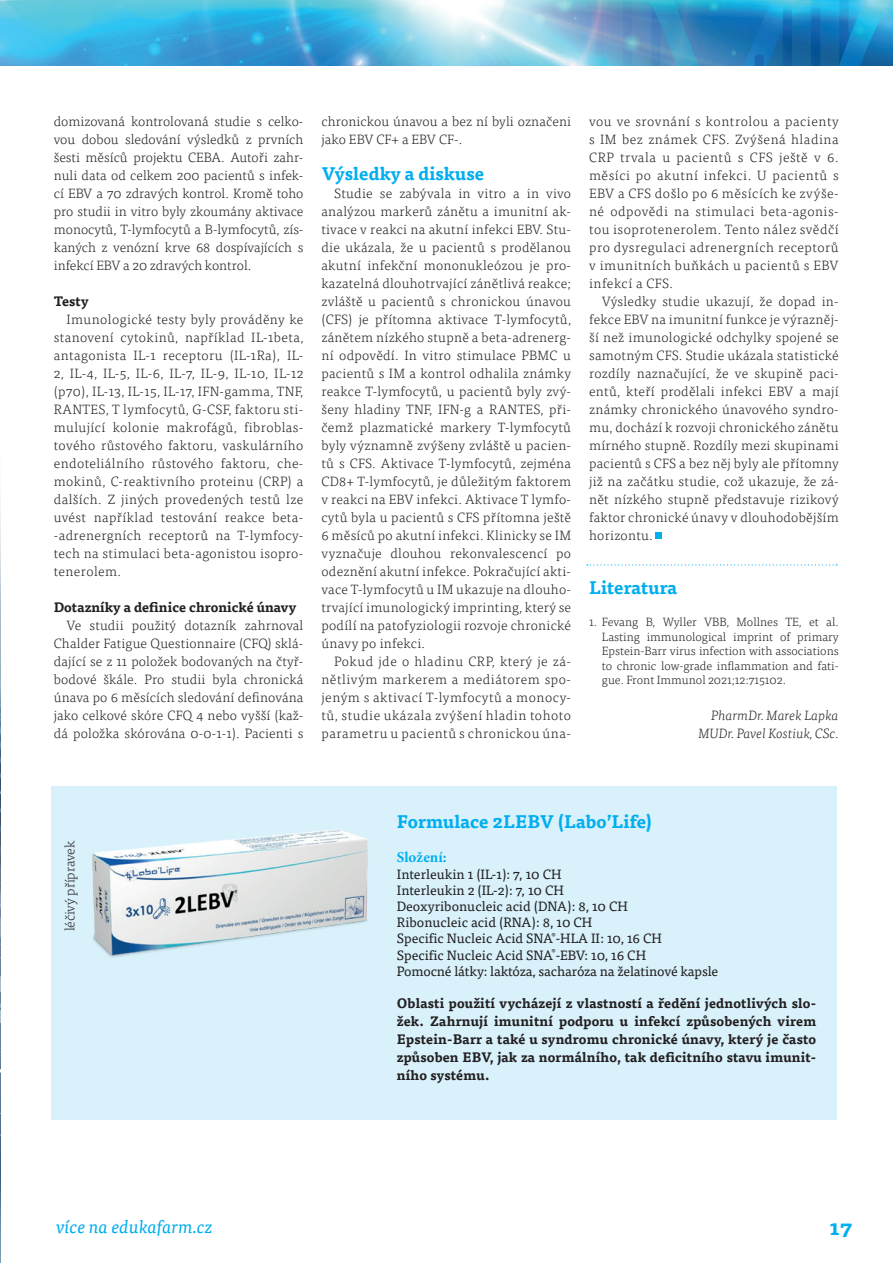
<style>
.page{position:relative;width:893px;height:1263px;background:#fff}
.page>*{position:absolute;margin:0;border:0;box-sizing:border-box;transform-origin:0 0}
.t1{font:700 21px "Tisa Pro";color:#00aeef}
.t2{font:700 18px "Tisa Pro";color:#00aeef}
.t3{font:italic 18px "Tisa Pro";color:#00aeef}
.t4{font:700 15px "Minion Pro";color:#00aeef}
.t5{font:300 13.5px/18px "Tisa Pro";letter-spacing:.02em;color:#231f20;text-align:justify}
.t6{font:700 13.5px/18px "Tisa Pro";letter-spacing:.01em;color:#231f20;text-align:justify}
.t7{font:13.5px/16.2px "Tisa Pro";color:#231f20}
.t8{font:italic 300 13.5px/18px "Tisa Pro";color:#231f20;text-align:right}
.t9{font:300 13.5px "Tisa Pro";letter-spacing:-.01em;color:#231f20}
.t10{font:300 12px/14.4px "Tisa Pro";color:#231f20;text-align:justify}
</style>
<div class="page">
<img style="left:0;top:65px;width:1px;height:1197px">
<hr style="left:234px;top:1262px;width:659px;height:1px;background:#159dd9">
<img style="left:0;top:0;width:893px;height:65px">
<svg style="left:587px;top:564px;width:250px;height:1px"></svg>
<div style="left:655px;top:532px;width:7px;height:7px;background:#00aeef"></div>
<div style="left:51px;top:787px;width:786px;height:333px;background:#d8f1fb"></div>
<img style="left:92px;top:829px;width:276px;height:128px">
<p class="t5" style="left:54px;top:112px;width:251px">domizovaná kontrolovaná studie s celko&shy;vou dobou sledování výsledků z prvních šesti měsíců projektu CEBA. Autoři zahr&shy;nuli data od celkem 200 pacientů s infek&shy;cí EBV a 70 zdravých kontrol. Kromě toho pro studii in vitro byly zkoumány aktivace monocytů, T-lymfocytů a B-lymfocytů, zís&shy;kaných z venózní krve 68 dospívajících s infekcí EBV a 20 zdravých kontrol.</p>
<p class="t6" style="left:54px;top:291px;width:36px">Testy</p>
<p class="t5" style="left:54px;top:310px;width:251px;text-indent:13px">Imunologické testy byly prováděny ke stanovení cytokinů, například IL-1beta, antagonista IL-1 receptoru (IL-1Ra), IL-2, IL-4, IL-5, IL-6, IL-7, IL-9, IL-10, IL-12 (p70), IL-13, IL-15, IL-17, IFN-gamma, TNF, RANTES, T lymfocytů, G-CSF, faktoru sti&shy;mulující kolonie makrofágů, fibroblas&shy;tového růstového faktoru, vaskulárního endoteliálního růstového faktoru, che&shy;mokinů, C-reaktivního proteinu (CRP) a dalších. Z jiných provedených testů lze uvést například testování reakce beta--adrenergních receptorů na T-lymfocy&shy;tech na stimulaci beta-agonistou isopro&shy;tenerolem.</p>
<p class="t6" style="left:54px;top:597px;width:244px">Dotazníky a definice chronické únavy</p>
<p class="t5" style="left:54px;top:616px;width:251px;text-indent:13px">Ve studii použitý dotazník zahrnoval Chalder Fatigue Questionnaire (CFQ) sklá&shy;dající se z 11 položek bodovaných na čtyř&shy;bodové škále. Pro studii byla chronická únava po 6 měsících sledování definována jako celkové skóre CFQ 4 nebo vyšší (kaž&shy;dá položka skórována 0-0-1-1). Pacienti s</p>
<p class="t5" style="left:321px;top:112px;width:251px">chronickou únavou a bez ní byli označeni jako EBV CF+ a EBV CF-.</p>
<h2 class="t2" style="left:321px;top:159px;width:164px">Výsledky a diskuse</h2>
<p class="t5" style="left:321px;top:184px;width:251px;text-indent:13px">Studie se zabývala in vitro a in vivo analýzou markerů zánětu a imunitní ak&shy;tivace v reakci na akutní infekci EBV. Stu&shy;die ukázala, že u pacientů s prodělanou akutní infekční mononukleózou je pro&shy;kazatelná dlouhotrvající zánětlivá reakce; zvláště u pacientů s chronickou únavou (CFS) je přítomna aktivace T-lymfocytů, zánětem nízkého stupně a beta-adrenerg&shy;ní odpovědí. In vitro stimulace PBMC u pacientů s IM a kontrol odhalila známky reakce T-lymfocytů, u pacientů byly zvý&shy;šeny hladiny TNF, IFN-g a RANTES, při&shy;čemž plazmatické markery T-lymfocytů byly významně zvýšeny zvláště u pacien&shy;tů s CFS. Aktivace T-lymfocytů, zejména CD8+ T-lymfocytů, je důležitým faktorem v reakci na EBV infekci. Aktivace T lymfo&shy;cytů byla u pacientů s CFS přítomna ještě 6 měsíců po akutní infekci. Klinicky se IM vyznačuje dlouhou rekonvalescencí po odeznění akutní infekce. Pokračující akti&shy;vace T-lymfocytů u IM ukazuje na dlouho&shy;trvající imunologický imprinting, který se podílí na patofyziologii rozvoje chronické únavy po infekci.</p>
<p class="t5" style="left:321px;top:652px;width:251px;text-indent:13px">Pokud jde o hladinu CRP, který je zá&shy;nětlivým markerem a mediátorem spo&shy;jeným s aktivací T-lymfocytů a monocy&shy;tů, studie ukázala zvýšení hladin tohoto parametru u pacientů s chronickou úna-</p>
<p class="t5" style="left:589px;top:112px;width:251px">vou ve srovnání s kontrolou a pacienty s IM bez známek CFS. Zvýšená hladina CRP trvala u pacientů s CFS ještě v 6. měsíci po akutní infekci. U pacientů s EBV a CFS došlo po 6 měsících ke zvýše&shy;né odpovědi na stimulaci beta-agonis&shy;tou isoprotenerolem. Tento nález svědčí pro dysregulaci adrenergních receptorů v imunitních buňkách u pacientů s EBV infekcí a CFS.</p>
<p class="t5" style="left:589px;top:292px;width:251px;text-indent:13px">Výsledky studie ukazují, že dopad in&shy;fekce EBV na imunitní funkce je výrazněj&shy;ší než imunologické odchylky spojené se samotným CFS. Studie ukázala statistické rozdíly naznačující, že ve skupině paci&shy;entů, kteří prodělali infekci EBV a mají známky chronického únavového syndro&shy;mu, dochází k rozvoji chronického zánětu mírného stupně. Rozdíly mezi skupinami pacientů s CFS a bez něj byly ale přítomny již na začátku studie, což ukazuje, že zá&shy;nět nízkého stupně představuje rizikový faktor chronické únavy v dlouhodobějším horizontu.</p>
<h2 class="t2" style="left:589px;top:573px;width:90px">Literatura</h2>
<p class="t10" style="left:602px;top:615px;width:238px;text-indent:-13px">1. Fevang B, Wyller VBB, Mollnes TE, et al.<br>Lasting immunological imprint of primary Epstein-Barr virus infection with associations to chronic low-grade inflammation and fati&shy;gue. Front Immunol 2021;12:715102.</p>
<p class="t8" style="left:698px;top:706px;width:142px">PharmDr. Marek Lapka<br>MUDr. Pavel Kostiuk, CSc.</p>
<p class="t9" style="left:60px;top:931px;width:92px;rotate:-90deg">léčivý přípravek</p>
<h2 class="t2" style="left:397px;top:807px;width:257px">Formulace 2LEBV (Labo’Life)</h2>
<p class="t4" style="left:397px;top:847px;width:51px">Složení:</p>
<p class="t7" style="left:397px;top:865px;width:323px">Interleukin 1 (IL-1): 7, 10 CH<br>Interleukin 2 (IL-2): 7, 10 CH<br>Deoxyribonucleic acid (DNA): 8, 10 CH<br>Ribonucleic acid (RNA): 8, 10 CH<br>Specific Nucleic Acid SNA<sup>®</sup>-HLA II: 10, 16 CH<br>Specific Nucleic Acid SNA<sup>®</sup>-EBV: 10, 16 CH<br>Pomocné látky: laktóza, sacharóza na želatinové kapsle</p>
<p class="t6" style="left:397px;top:993px;width:421px">Oblasti použití vycházejí z vlastností a ředění jednotlivých slo&shy;žek. Zahrnují imunitní podporu u infekcí způsobených virem Epstein-Barr a také u syndromu chronické únavy, který je často způsoben EBV, jak za normálního, tak deficitního stavu imunit&shy;ního systému.</p>
<h2 class="t3" style="left:56px;top:1213px;width:158px">více na edukafarm.cz</h2>
<h1 class="t1" style="left:829px;top:1210px;width:25px">17</h1>
</div>
